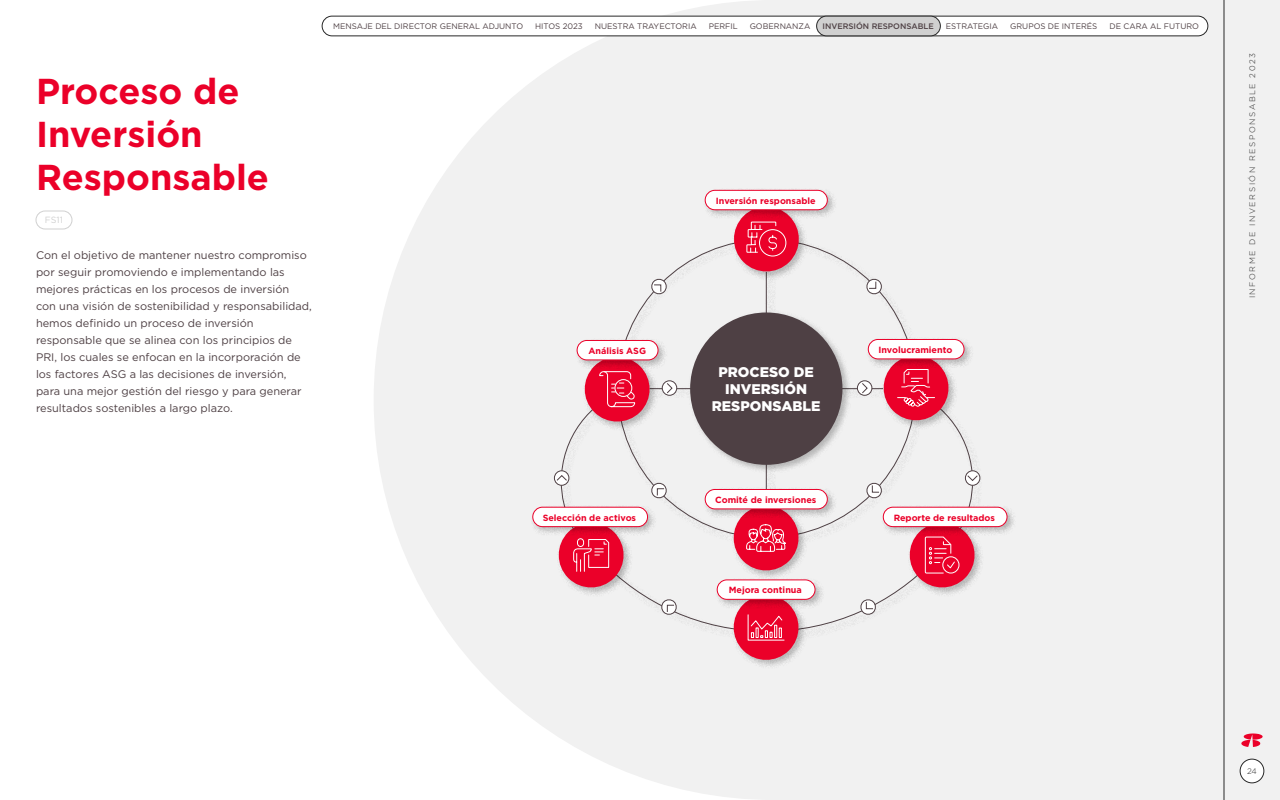
<style>
.page{position:relative;width:1280px;height:800px;background:#fff}
.page>*{position:absolute;margin:0;border:0;box-sizing:border-box;transform-origin:0 0}
.t1{font:700 36px/43.2px "Gotham";color:#eb0029}
.t2{font:900 14px/16.8px "Gotham";color:#fff;text-align:center}
.t3{font:11px/17px "Gotham";color:#4e4044}
.t4{font:700 9px "Gotham";color:#eb0029}
.t5{font:9px "Gotham";color:#d0d0d0}
.t6{font:8px "Gotham";color:#4e4044}
.t7{font:300 8px "Gotham";letter-spacing:.2em;color:#282828}
.t8{font:500 8px "Gotham";color:#4e4044}
</style>
<div class="page">
<div style="left:770px;top:0;width:510px;height:800px;background:#f1f1f1"></div>
<div style="left:374px;top:0;width:800px;height:800px;background:#f1f1f1;border-radius:50%"></div>
<div style="left:765px;top:270px;width:11px;height:245px;background:#ececec"></div>
<hr style="left:766px;top:272px;width:1px;height:233px;background:#4e4044">
<div style="left:732px;top:204px;width:76px;height:77px;background:#000;opacity:.25"></div>
<div style="left:688px;top:311px;width:164px;height:163px;background:#000;opacity:.25"></div>
<div style="left:690px;top:313px;width:152px;height:152px;background:#4e4044;border-radius:50%"></div>
<div style="left:703px;top:188px;width:134px;height:31px;background:#000;opacity:.25"></div>
<div style="left:705px;top:190px;width:122px;height:20px;background:#fff;border-radius:10px"></div>
<div style="left:705px;top:190px;width:122px;height:20px;border:1px solid #eb0029;border-radius:10px"></div>
<div style="left:866px;top:338px;width:107px;height:30px;background:#000;opacity:.25"></div>
<div style="left:868px;top:339px;width:96px;height:20px;background:#fff;border-radius:10px"></div>
<div style="left:868px;top:339px;width:96px;height:20px;border:1px solid #eb0029;border-radius:10px"></div>
<div style="left:575px;top:339px;width:92px;height:30px;background:#000;opacity:.25"></div>
<div style="left:577px;top:340px;width:81px;height:20px;background:#fff;border-radius:10px"></div>
<div style="left:577px;top:340px;width:81px;height:20px;border:1px solid #eb0029;border-radius:10px"></div>
<div style="left:732px;top:593px;width:76px;height:76px;background:#000;opacity:.25"></div>
<div style="left:908px;top:520px;width:76px;height:77px;background:#000;opacity:.25"></div>
<div style="left:881px;top:505px;width:135px;height:31px;background:#000;opacity:.25"></div>
<div style="left:883px;top:507px;width:124px;height:20px;background:#fff;border-radius:10px"></div>
<div style="left:883px;top:507px;width:124px;height:20px;border:1px solid #eb0029;border-radius:10px"></div>
<div style="left:531px;top:505px;width:126px;height:31px;background:#000;opacity:.25"></div>
<div style="left:533px;top:507px;width:115px;height:20px;background:#fff;border-radius:10px"></div>
<div style="left:533px;top:507px;width:115px;height:20px;border:1px solid #eb0029;border-radius:10px"></div>
<svg style="left:650px;top:278px;width:17px;height:17px"></svg>
<svg style="left:866px;top:278px;width:17px;height:17px"></svg>
<div style="left:965px;top:471px;width:15px;height:14px;background:#605458;border-radius:50%"></div>
<div style="left:965px;top:471px;width:15px;height:15px;border:1px solid #4e4044;border-radius:50%"></div>
<div style="left:554px;top:471px;width:15px;height:14px;background:#938a8d;border-radius:50%"></div>
<div style="left:554px;top:471px;width:15px;height:15px;border:1px solid #4e4044;border-radius:50%"></div>
<svg style="left:731px;top:208px;width:71px;height:67px"></svg>
<svg style="left:556px;top:352px;width:422px;height:311px"></svg>
<div style="left:36px;top:211px;width:36px;height:18px;border:1px solid #d0d0d0;border-radius:9px"></div>
<div style="left:1240px;top:759px;width:24px;height:24px;background:#fff;border-radius:50%"></div>
<div style="left:1240px;top:759px;width:24px;height:24px;border:1px solid #282828;border-radius:50%"></div>
<hr style="left:1224px;top:0;width:1px;height:800px;background:#282828">
<svg style="left:1241px;top:733px;width:22px;height:14px"></svg>
<div style="left:322px;top:16px;width:886px;height:20px;background:#fff;border-radius:10px"></div>
<div style="left:322px;top:16px;width:886px;height:20px;border:1px solid #282828;border-radius:10px"></div>
<div style="left:817px;top:16px;width:123px;height:20px;background:#d0d0d0;border-radius:10px"></div>
<div style="left:816px;top:16px;width:124px;height:20px;border:1px solid #282828;border-radius:10px"></div>
<h1 class="t1" style="left:36px;top:69px;width:235px">Proceso de<br>Inversión<br>Responsable</h1>
<p class="t5" style="left:45px;top:214px;width:20px">FS11</p>
<p class="t3" style="left:36px;top:246px;width:277px">Con el objetivo de mantener nuestro compromiso por seguir promoviendo e implementando las mejores prácticas en los procesos de inversión con una visión de sostenibilidad y responsabilidad, hemos definido un proceso de inversión responsable que se alinea con los principios de PRI, los cuales se enfocan en la incorporación de los factores ASG a las decisiones de inversión, para una mejor gestión del riesgo y para generar resultados sostenibles a largo plazo.</p>
<p class="t6" style="left:333px;top:21px;width:191px">MENSAJE DEL DIRECTOR GENERAL ADJUNTO</p>
<p class="t6" style="left:535px;top:21px;width:49px">HITOS 2023</p>
<p class="t6" style="left:595px;top:21px;width:103px">NUESTRA TRAYECTORIA</p>
<p class="t6" style="left:709px;top:21px;width:31px">PERFIL</p>
<p class="t6" style="left:750px;top:21px;width:62px">GOBERNANZA</p>
<p class="t8" style="left:823px;top:21px;width:113px">INVERSIÓN RESPONSABLE</p>
<p class="t6" style="left:946px;top:21px;width:54px">ESTRATEGIA</p>
<p class="t6" style="left:1010px;top:21px;width:89px">GRUPOS DE INTERÉS</p>
<p class="t6" style="left:1109px;top:21px;width:91px">DE CARA AL FUTURO</p>
<p class="t4" style="left:588px;top:345px;width:59px">Análisis ASG</p>
<p class="t4" style="left:716px;top:194px;width:101px">Inversión responsable</p>
<p class="t2" style="left:712px;top:364px;width:110px">PROCESO DE<br>INVERSIÓN<br>RESPONSABLE</p>
<p class="t4" style="left:878px;top:344px;width:75px">Involucramiento</p>
<p class="t4" style="left:715px;top:494px;width:103px">Comité de inversiones</p>
<p class="t4" style="left:543px;top:511px;width:95px">Selección de activos</p>
<p class="t4" style="left:894px;top:511px;width:103px">Reporte de resultados</p>
<p class="t4" style="left:729px;top:584px;width:75px">Mejora continua</p>
<p class="t7" style="left:1247px;top:298px;width:247px;rotate:-90deg">INFORME DE INVERSIÓN RESPONSABLE 2023</p>
<p class="t7" style="left:1247px;top:766px;width:11px">24</p>
</div>
